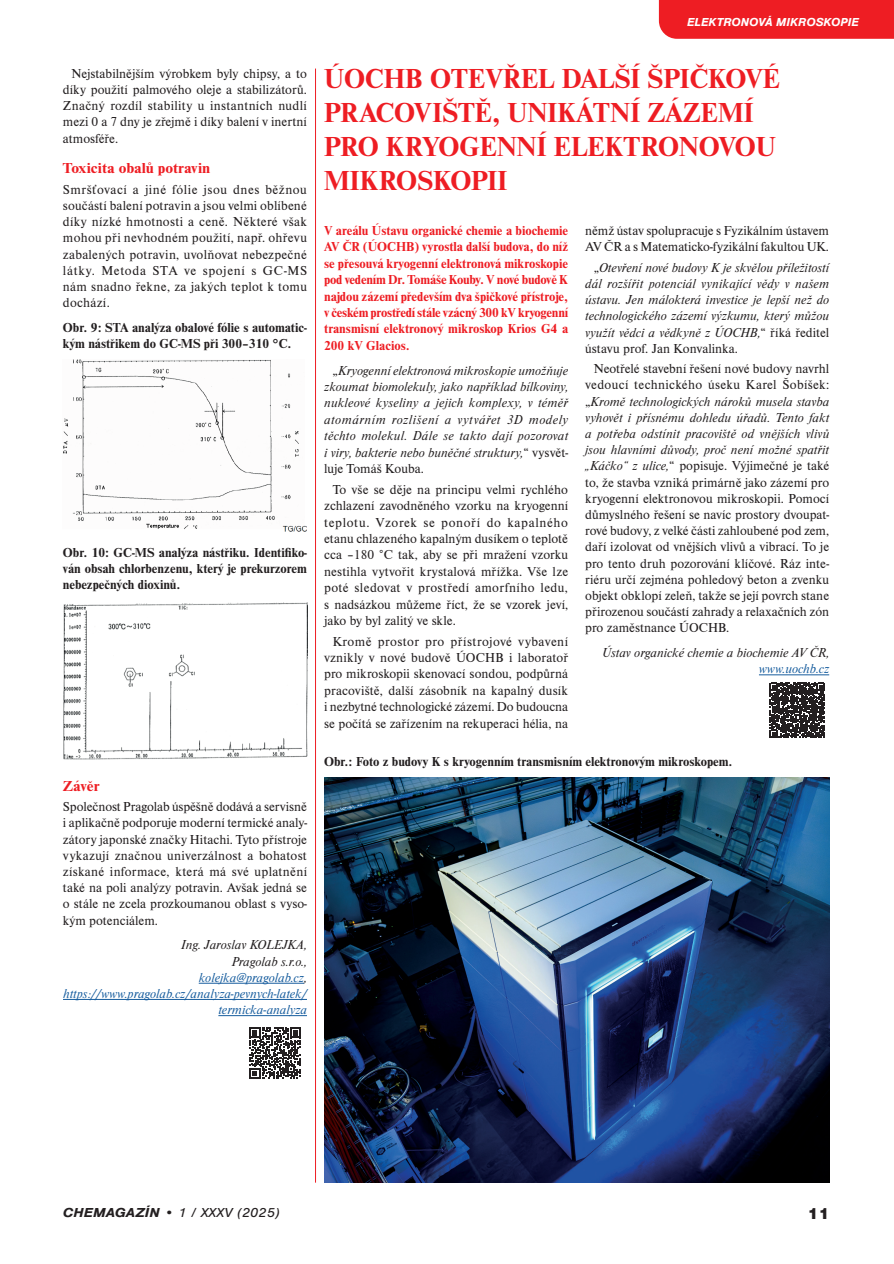
<style>
.page{position:relative;width:894px;height:1264px;background:#fff}
.page>*{position:absolute;margin:0;border:0;box-sizing:border-box;transform-origin:0 0}
.t1{font:700 28.5px/34.2px "Nimbus Rom D";color:#ee1d23}
.t2{font:900 16.5px "Nimbus San";color:#231f20}
.t3{font:700 15px "Nimbus Rom D";color:#ee1d23;scale:1.1 1}
.t4{font:13.5px/16.2px "Nimbus Rom D";color:#231f20;text-align:justify}
.t5{font:italic 13.5px/16.4px "Nimbus Rom D";color:#231f20;text-align:justify}
.t6{font:700 13.5px/16.4px "Nimbus Rom D";color:#ee1d23;text-align:justify}
.t7{font:700 13.5px/16.2px "Nimbus Rom D";color:#231f20}
.t8{font:italic 13.5px/16.2px "Nimbus Rom D";color:#175d9e;text-align:right}
.t9{font:italic 13.5px "Nimbus San";color:#231f20;scale:1.1 1}
.t10{font:italic 700 12px "Nimbus San";color:#fff}
.s1{color:#231f20}
.s2{font-style:normal}
.s3{font-style:italic}
.s4{font-weight:700}
</style>
<div class="page">
<hr style="left:199px;top:983px;width:105px;height:1px;background:#175d9e">
<hr style="left:63px;top:999px;width:244px;height:1px;background:#175d9e">
<hr style="left:218px;top:1015px;width:89px;height:1px;background:#175d9e">
<img style="left:63px;top:359px;width:244px;height:173px">
<img style="left:63px;top:602px;width:244px;height:158px">
<svg style="left:249px;top:1027px;width:51px;height:52px"></svg>
<img style="left:324px;top:778px;width:504px;height:404px">
<hr style="left:758px;top:675px;width:70px;height:1px;background:#175d9e">
<svg style="left:769px;top:683px;width:55px;height:54px"></svg>
<hr style="left:315px;top:69px;width:1px;height:1114px;background:#ee1d23">
<div style="left:658px;top:0;width:236px;height:39px;background:#ee1d23"></div>
<p class="t4" style="left:63px;top:65px;width:245px;text-indent:9px">Nejstabilnějším výrobkem byly chipsy, a to díky použití palmového oleje a stabilizátorů.<br>Značný rozdíl stability u instantních nudlí mezi 0 a 7 dny je zřejmě i díky balení v inertní atmosféře.</p>
<p class="t3" style="left:63px;top:158px;width:135px">Toxicita obalů potravin</p>
<p class="t4" style="left:63px;top:181px;width:245px">Smršťovací a jiné fólie jsou dnes běžnou součástí balení potravin a jsou velmi oblíbené díky nízké hmotnosti a ceně. Některé však mohou při nevhodném použití, např. ohřevu zabalených potravin, uvolňovat nebezpečné látky. Metoda STA ve spojení s GC-MS nám snadno řekne, za jakých teplot k tomu dochází.</p>
<p class="t7" style="left:63px;top:319px;width:245px">Obr. 9: STA analýza obalové fólie s automatic&shy;kým nástřikem do GC-MS při 300–310 °C.</p>
<p class="t7" style="left:63px;top:544px;width:245px;text-align:justify">Obr. 10: GC-MS analýza nástřiku. Identifiko&shy;ván obsah chlorbenzenu, který je prekurzorem nebezpečných dioxinů.</p>
<p class="t3" style="left:63px;top:776px;width:35px">Závěr</p>
<p class="t4" style="left:63px;top:798px;width:245px">Společnost Pragolab úspěšně dodává a servisně i aplikačně podporuje moderní termické analy&shy;zátory japonské značky Hitachi. Tyto přístroje vykazují značnou univerzálnost a bohatost získané informace, která má své uplatnění také na poli analýzy potravin. Avšak jedná se o stále ne zcela prozkoumanou oblast s vyso&shy;kým potenciálem.</p>
<p class="t8" style="left:63px;top:936px;width:245px"><span class="s1">Ing. Jaroslav KOLEJKA,<br>Pragolab s.r.o.,<br></span>kolejka@pragolab.cz<span class="s1">, </span>https://www.pragolab.cz/analyza-pevnych-latek/ termicka-analyza</p>
<p class="t10" style="left:686px;top:15px;width:173px">ELEKTRONOVÁ MIKROSKOPIE</p>
<h1 class="t1" style="left:324px;top:60px;width:457px">ÚOCHB OTEVŘEL DALŠÍ ŠPIČKOVÉ<br>PRACOVIŠTĚ, UNIKÁTNÍ ZÁZEMÍ<br>PRO KRYOGENNÍ ELEKTRONOVOU<br>MIKROSKOPII</h1>
<p class="t6" style="left:324px;top:222px;width:245px">V areálu Ústavu organické chemie a biochemie AV ČR (ÚOCHB) vyrostla další budova, do níž se přesouvá kryogenní elektronová mikroskopie pod vedením Dr. Tomáše Kouby. V nové budově K najdou zázemí především dva špičkové přístroje, v českém prostředí stále vzácný 300 kV kryogenní transmisní elektronový mikroskop Krios G4 a 200 kV Glacios.</p>
<p class="t5" style="left:324px;top:362px;width:245px;text-indent:8px"><span class="s2">„</span>Kryogenní elektronová mikroskopie umožňuje zkoumat biomolekuly, jako například bílkoviny, nukleové kyseliny a jejich komplexy, v téměř atomárním rozlišení a vytvářet 3D modely těchto molekul. Dále se takto dají pozorovat i viry, bakterie nebo buněčné struktury,<span class="s2">“ vysvět&shy;luje Tomáš Kouba.</span></p>
<p class="t4" style="left:324px;top:481px;width:245px;text-indent:9px">To vše se děje na principu velmi rychlého zchlazení zavodněného vzorku na kryogenní teplotu. Vzorek se ponoří do kapalného etanu chlazeného kapalným dusíkem o teplotě cca –180 °C tak, aby se při mražení vzorku nestihla vytvořit krystalová mřížka. Vše lze poté sledovat v prostředí amorfního ledu, s nadsázkou můžeme říct, že se vzorek jeví, jako by byl zalitý ve skle.</p>
<p class="t4" style="left:324px;top:632px;width:245px;text-indent:9px">Kromě prostor pro přístrojové vybavení vznikly v nové budově ÚOCHB i laboratoř pro mikroskopii skenovací sondou, podpůrná pracoviště, další zásobník na kapalný dusík i nezbytné technologické zázemí. Do budoucna se počítá se zařízením na rekuperaci hélia, na</p>
<p class="t7" style="left:324px;top:753px;width:410px">Obr.: Foto z budovy K s kryogenním transmisním elektronovým mikroskopem.</p>
<p class="t4" style="left:585px;top:222px;width:245px">němž ústav spolupracuje s Fyzikálním ústavem<br>AV ČR a s Matematicko-fyzikální fakultou UK.</p>
<p class="t5" style="left:585px;top:259px;width:245px;text-indent:9px"><span class="s2">„</span>Otevření nové budovy K je skvělou příležitostí dál rozšířit potenciál vynikající vědy v našem ústavu. Jen málokterá investice je lepší než do technologického zázemí výzkumu, který můžou využít vědci a vědkyně z ÚOCHB,<span class="s2">“ říká ředitel ústavu prof. Jan Konvalinka.</span></p>
<p class="t4" style="left:585px;top:360px;width:245px;text-indent:9px">Neotřelé stavební řešení nové budovy navrhl vedoucí technického úseku Karel Šobíšek: „<span class="s3">Kromě technologických nároků musela stavba vyhovět i přísnému dohledu úřadů. Tento fakt a potřeba odstínit pracoviště od vnějších vlivů jsou hlavními důvody, proč není možné spatřit „Káčko“ z ulice,</span>“ popisuje. Výjimečné je také to, že stavba vzniká primárně jako zázemí pro kryogenní elektronovou mikroskopii. Pomocí důmyslného řešení se navíc prostory dvoupat&shy;rové budovy, z velké části zahloubené pod zem, daří izolovat od vnějších vlivů a vibrací. To je pro tento druh pozorování klíčové. Ráz inte&shy;riéru určí zejména pohledový beton a zvenku objekt obklopí zeleň, takže se její povrch stane přirozenou součástí zahrady a relaxačních zón pro zaměstnance ÚOCHB.</p>
<p class="t5" style="left:602px;top:644px;width:228px">Ústav organické chemie a biochemie AV ČR,</p>
<p class="t8" style="left:758px;top:661px;width:72px">www.uochb.cz</p>
<p class="t9" style="left:63px;top:1205px;width:198px"><span class="s4">CHEMAGAZÍN</span> • 1 / XXXV (2025)</p>
<p class="t2" style="left:807px;top:1204px;width:23px">11</p>
</div>
